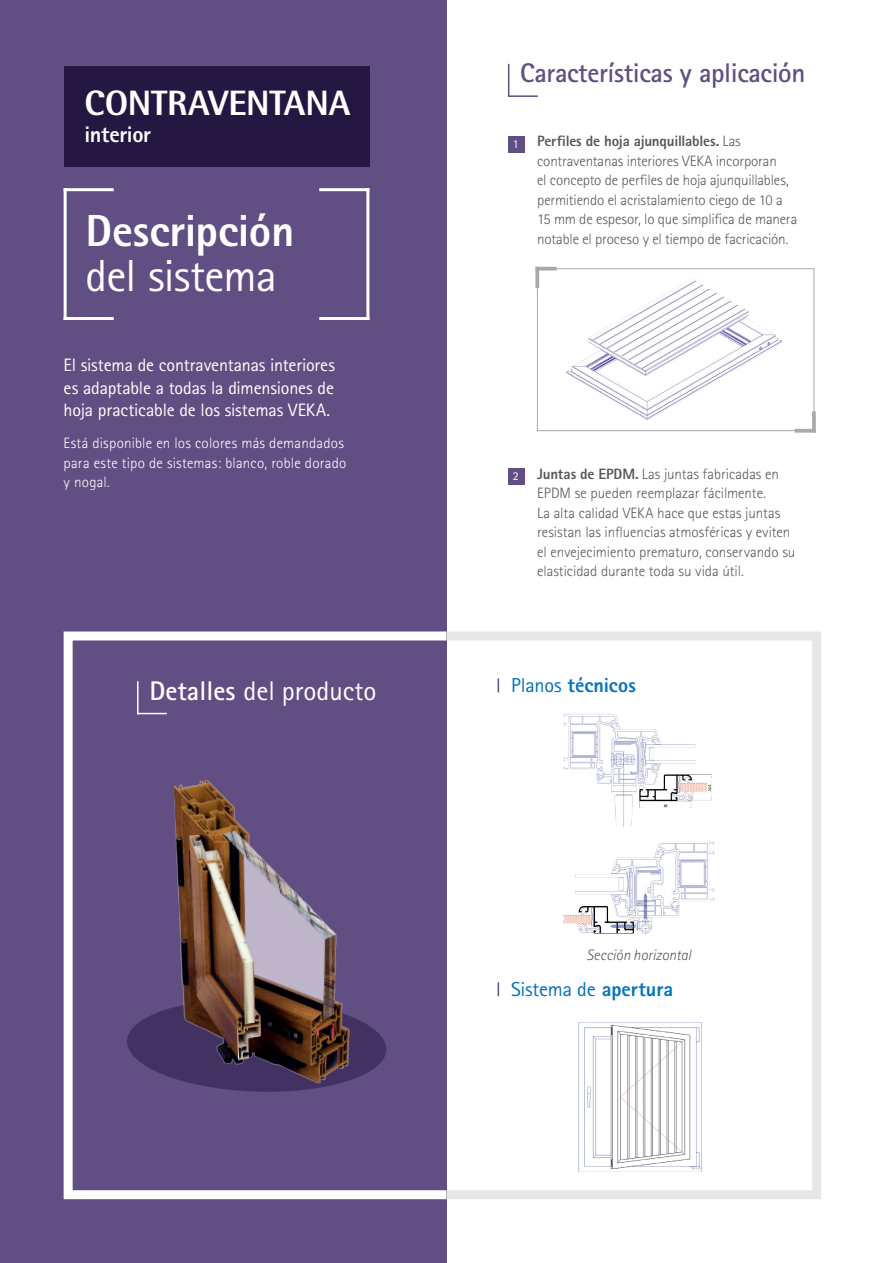
<style>
.page{position:relative;width:885px;height:1263px;background:#fff}
.page>*{position:absolute;margin:0;border:0;box-sizing:border-box;transform-origin:0 0}
.t1{font:800 45px "Rotis Sans Serif";letter-spacing:-.005em;color:#fff}
.t2{font:45px "Rotis Sans Serif";letter-spacing:-.015em;color:#fff}
.t3{font:800 35.25px "Rotis Semi Sans";letter-spacing:-.005em;color:#fff}
.t4{font:700 27px "Rotis Sans Serif";letter-spacing:-.015em;color:#614e82}
.t5{font:27px "Rotis Sans Serif";color:#fff}
.t6{font:800 22.5px "Rotis Sans Serif";letter-spacing:-.02em;color:#fff}
.t7{font:20.25px "Rotis Sans Serif";letter-spacing:-.01em;color:#0072bc}
.t8{font:800 20.25px "Rotis Sans Serif";color:#0072bc}
.t9{font:18px/22.5px "Rotis Sans Serif";letter-spacing:-.01em;color:#fff;text-align:justify}
.t10{font:300 15px/19.5px "Rotis Sans Serif";letter-spacing:-.005em;color:#57585a}
.t11{font:300 15px/19.5px "Rotis Sans Serif";letter-spacing:.015em;color:#fff}
.t12{font:italic 300 15px "Rotis Sans Serif";letter-spacing:-.005em;color:#57585a}
.t13{font:12px "Rotis Sans Serif";color:#fff}
.s1{font-weight:700}
.s2{font-weight:800}
.s3{font-weight:400}
</style>
<div class="page">
<div style="left:351px;top:631px;width:470px;height:568px;border:9px solid #e6e7e9"></div>
<div style="left:0;top:0;width:446px;height:1263px;background:#614e82"></div>
<div style="left:64px;top:631px;width:387px;height:568px;border:9px solid #fff"></div>
<hr style="left:137px;top:681px;width:1px;height:33px;background:#fff">
<hr style="left:137px;top:713px;width:30px;height:1px;background:#fff">
<img style="left:563px;top:714px;width:34px;height:69px">
<img style="left:575px;top:843px;width:85px;height:59px">
<img style="left:578px;top:1022px;width:123px;height:149px">
<svg style="left:127px;top:1007px;width:260px;height:85px"></svg>
<img style="left:173px;top:780px;width:178px;height:308px">
<hr style="left:508px;top:64px;width:1px;height:33px;background:#614e82">
<hr style="left:508px;top:95px;width:30px;height:2px;background:#614e82">
<hr style="left:64px;top:317px;width:50px;height:3px;background:#fff">
<hr style="left:319px;top:317px;width:50px;height:3px;background:#fff">
<hr style="left:64px;top:188px;width:50px;height:3px;background:#fff">
<hr style="left:64px;top:188px;width:3px;height:132px;background:#fff">
<hr style="left:366px;top:188px;width:3px;height:132px;background:#fff">
<hr style="left:319px;top:188px;width:50px;height:3px;background:#fff">
<div style="left:508px;top:136px;width:16px;height:16px;background:#614e82"></div>
<div style="left:508px;top:468px;width:16px;height:16px;background:#614e82"></div>
<hr style="left:812px;top:411px;width:3px;height:22px;background:#a8a9ad">
<svg style="left:794px;top:431px;width:21px;height:2px"></svg>
<svg style="left:535px;top:271px;width:2px;height:17px"></svg>
<svg style="left:535px;top:267px;width:21px;height:4px"></svg>
<div style="left:537px;top:268px;width:277px;height:163px;border:1px solid #a8a9ad"></div>
<img style="left:670px;top:279px;width:21px;height:12px">
<svg style="left:497px;top:678px;width:2px;height:14px"></svg>
<svg style="left:497px;top:982px;width:2px;height:14px"></svg>
<div style="left:64px;top:66px;width:305px;height:101px;background:#241742"></div>
<h2 class="t3" style="left:85px;top:80px;width:267px">CONTRAVENTANA</h2>
<h3 class="t6" style="left:85px;top:121px;width:68px">interior</h3>
<h1 class="t1" style="left:86px;top:202px;width:210px">Descripción</h1>
<h1 class="t2" style="left:86px;top:249px;width:193px">del sistema</h1>
<p class="t9" style="left:64px;top:354px;width:273px">El sistema de contraventanas interiores es adaptable a todas la dimensiones de hoja practicable de los sistemas VEKA.</p>
<p class="t11" style="left:64px;top:433px;width:284px">Está disponible en los colores más demandados para este tipo de sistemas: blanco, roble dorado y nogal.</p>
<h3 class="t5" style="left:149px;top:675px;width:228px"><span class="s1">Detalles</span> del producto</h3>
<h3 class="t4" style="left:520px;top:56px;width:286px">Características y aplicación</h3>
<p class="t13" style="left:513px;top:137px;width:7px">1</p>
<p class="t10" style="left:537px;top:131px;width:262px"><span class="s2">Perfiles de hoja ajunquillables.</span> Las contraventanas interiores VEKA incorporan<br>el concepto de perfiles de hoja ajunquillables, permitiendo el acristalamiento ciego de 10 a 15 mm de espesor, lo que simplifica de manera notable el proceso y el tiempo de facricación.</p>
<p class="t13" style="left:513px;top:469px;width:7px">2</p>
<p class="t10" style="left:537px;top:464px;width:260px"><span class="s2">Juntas de EPDM.</span> Las juntas fabricadas en EPDM se pueden reemplazar fácilmente.<br>La alta calidad VEKA hace que estas juntas resistan las influencias atmosféricas y eviten el envejecimiento prematuro, conservando su elasticidad durante toda su vida útil.</p>
<h3 class="t8" style="left:511px;top:673px;width:126px"><span class="s3">Planos</span> técnicos</h3>
<p class="t12" style="left:586px;top:947px;width:106px">Sección horizontal</p>
<h3 class="t7" style="left:511px;top:977px;width:163px">Sistema de <span class="s2">apertura</span></h3>
</div>
